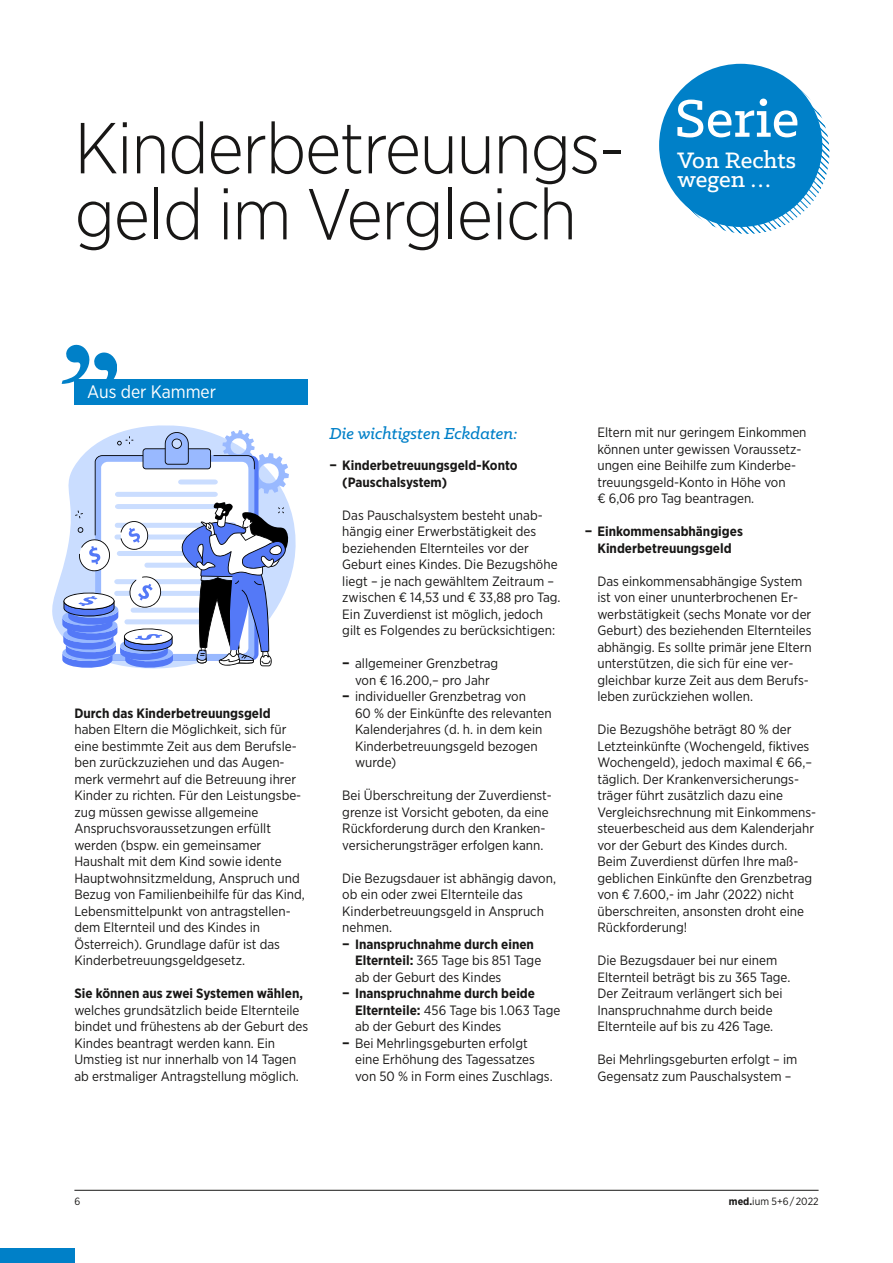
<style>
.page{position:relative;width:893px;height:1263px;background:#fff}
.page>*{position:absolute;margin:0;border:0;box-sizing:border-box;transform-origin:0 0}
.t1{font:300 72px/66px "Gotham Narrow";letter-spacing:-.02em;color:#181716}
.t2{font:500 59.85px "Klinic Slab";color:#fff}
.t3{font:500 25.35px/18.5px "Klinic Slab";color:#fff}
.t4{font:italic 500 18px "Klinic Slab";color:#0080c8}
.t5{font:18px "Gotham Narrow";color:#fff}
.t6{font:13.5px/16.5px "Gotham Narrow";color:#181716}
.t7{font:700 13.5px/16.5px "Gotham Narrow";color:#181716}
.t8{font:10.5px "Gotham Narrow";color:#181716}
.s1{font-weight:700}
.s2{font-weight:400}
</style>
<div class="page">
<div style="left:0;top:1248px;width:74px;height:15px;background:#0080c8"></div>
<svg style="left:52px;top:425px;width:244px;height:208px"></svg>
<svg style="left:60px;top:430px;width:231px;height:239px"></svg>
<svg style="left:62px;top:345px;width:55px;height:39px"></svg>
<div style="left:74px;top:379px;width:234px;height:25px;background:#0080c8"></div>
<div style="left:659px;top:64px;width:163px;height:163px;background:#0080c8;border-radius:50%"></div>
<svg style="left:666px;top:71px;width:163px;height:163px"></svg>
<hr style="left:74px;top:1190px;width:745px;height:1px;background:#181716">
<h1 class="t1" style="left:74px;top:113px;width:552px">Kinderbetreuungs&shy;geld im Vergleich</h1>
<h3 class="t5" style="left:87px;top:381px;width:130px">Aus der Kammer</h3>
<h2 class="t2" style="left:675px;top:80px;width:126px">Serie</h2>
<h3 class="t3" style="left:677px;top:151px;width:120px">Von Rechts wegen …</h3>
<p class="t7" style="left:74px;top:705px;width:198px">Durch das Kinderbetreuungsgeld</p>
<p class="t6" style="left:74px;top:721px;width:232px">haben Eltern die Möglichkeit, sich für eine bestimmte Zeit aus dem Berufsle&shy;ben zurückzuziehen und das Augen&shy;merk vermehrt auf die Betreuung ihrer Kinder zu richten. Für den Leistungsbe&shy;zug müssen gewisse allgemeine Anspruchsvoraussetzungen erfüllt werden (bspw. ein gemeinsamer Haushalt mit dem Kind sowie idente Hauptwohnsitzmeldung, Anspruch und Bezug von Familienbeihilfe für das Kind, Lebensmittelpunkt von antragstellen&shy;dem Elternteil und des Kindes in Österreich). Grundlage dafür ist das Kinderbetreuungsgeldgesetz.</p>
<p class="t7" style="left:74px;top:985px;width:230px">Sie können aus zwei Systemen wählen,</p>
<p class="t6" style="left:74px;top:1001px;width:235px">welches grundsätzlich beide Elternteile bindet und frühestens ab der Geburt des Kindes beantragt werden kann. Ein Umstieg ist nur innerhalb von 14 Tagen ab erstmaliger Antragstellung möglich.</p>
<h3 class="t4" style="left:330px;top:422px;width:190px">Die wichtigsten Eckdaten:</h3>
<p class="t7" style="left:342px;top:457px;width:177px;text-indent:-13px">− Kinderbetreuungsgeld-Konto (Pauschalsystem)</p>
<p class="t6" style="left:342px;top:507px;width:220px">Das Pauschalsystem besteht unab&shy;hängig einer Erwerbstätigkeit des beziehenden Elternteiles vor der Geburt eines Kindes. Die Bezugshöhe liegt – je nach gewähltem Zeitraum – zwischen € 14,53 und € 33,88 pro Tag.<br>Ein Zuverdienst ist möglich, jedoch gilt es Folgendes zu berücksichtigen:</p>
<p class="t6" style="left:342px;top:655px;width:157px"><span class="s1">−</span> allgemeiner Grenzbetrag</p>
<p class="t6" style="left:355px;top:672px;width:136px">von € 16.200,– pro Jahr</p>
<p class="t6" style="left:342px;top:688px;width:185px"><span class="s1">−</span> individueller Grenzbetrag von</p>
<p class="t6" style="left:355px;top:705px;width:198px">60 % der Einkünfte des relevanten</p>
<p class="t6" style="left:355px;top:721px;width:189px">Kalenderjahres (d. h. in dem kein</p>
<p class="t6" style="left:355px;top:737px;width:184px">Kinderbetreuungsgeld bezogen</p>
<p class="t6" style="left:355px;top:754px;width:43px">wurde)</p>
<p class="t6" style="left:342px;top:787px;width:211px">Bei Überschreitung der Zuverdienst&shy;grenze ist Vorsicht geboten, da eine Rückforderung durch den Kranken&shy;versicherungsträger erfolgen kann.</p>
<p class="t6" style="left:342px;top:869px;width:215px">Die Bezugsdauer ist abhängig davon, ob ein oder zwei Elternteile das<br>Kinderbetreuungsgeld in Anspruch nehmen.</p>
<p class="t7" style="left:355px;top:936px;width:188px;text-indent:-13px">− Inanspruchnahme durch einen<br>Elternteil: <span class="s2">365 Tage bis 851 Tage ab der Geburt des Kindes</span></p>
<p class="t7" style="left:342px;top:985px;width:194px">− Inanspruchnahme durch beide</p>
<p class="t6" style="left:355px;top:1001px;width:207px"><span class="s1">Elternteile:</span> 456 Tage bis 1.063 Tage</p>
<p class="t6" style="left:355px;top:1018px;width:148px">ab der Geburt des Kindes</p>
<p class="t6" style="left:342px;top:1034px;width:187px"><span class="s1">−</span> Bei Mehrlingsgeburten erfolgt</p>
<p class="t6" style="left:355px;top:1051px;width:181px">eine Erhöhung des Tagessatzes</p>
<p class="t6" style="left:355px;top:1067px;width:199px">von 50 % in Form eines Zuschlags.</p>
<p class="t6" style="left:597px;top:424px;width:211px">Eltern mit nur geringem Einkommen können unter gewissen Voraussetz&shy;ungen eine Beihilfe zum Kinderbe&shy;treuungsgeld-Konto in Höhe von<br>€ 6,06 pro Tag beantragen.</p>
<p class="t7" style="left:585px;top:523px;width:160px;text-align:center">− Einkommensabhängiges<br>Kinderbetreuungsgeld</p>
<p class="t6" style="left:597px;top:572px;width:216px">Das einkommensabhängige System ist von einer ununterbrochenen Er&shy;werbstätigkeit (sechs Monate vor der Geburt) des beziehenden Elternteiles abhängig. Es sollte primär jene Eltern unterstützen, die sich für eine ver&shy;gleichbar kurze Zeit aus dem Berufs&shy;leben zurückziehen wollen.</p>
<p class="t6" style="left:597px;top:721px;width:220px">Die Bezugshöhe beträgt 80 % der Letzteinkünfte (Wochengeld, fiktives Wochengeld), jedoch maximal € 66,– täglich. Der Krankenversicherungs&shy;träger führt zusätzlich dazu eine Vergleichsrechnung mit Einkommens&shy;steuerbescheid aus dem Kalenderjahr vor der Geburt des Kindes durch.<br>Beim Zuverdienst dürfen Ihre maß&shy;geblichen Einkünfte den Grenzbetrag von € 7.600,- im Jahr (2022) nicht überschreiten, ansonsten droht eine Rückforderung!</p>
<p class="t6" style="left:597px;top:952px;width:194px">Die Bezugsdauer bei nur einem<br>Elternteil beträgt bis zu 365 Tage.<br>Der Zeitraum verlängert sich bei<br>Inanspruchnahme durch beide<br>Elternteile auf bis zu 426 Tage.</p>
<p class="t6" style="left:597px;top:1051px;width:201px">Bei Mehrlingsgeburten erfolgt – im<br>Gegensatz zum Pauschalsystem –</p>
<p class="t8" style="left:74px;top:1195px;width:7px">6</p>
<p class="t8" style="left:729px;top:1195px;width:91px"><span class="s1">med.</span>ium 5+6 / 2022</p>
</div>
